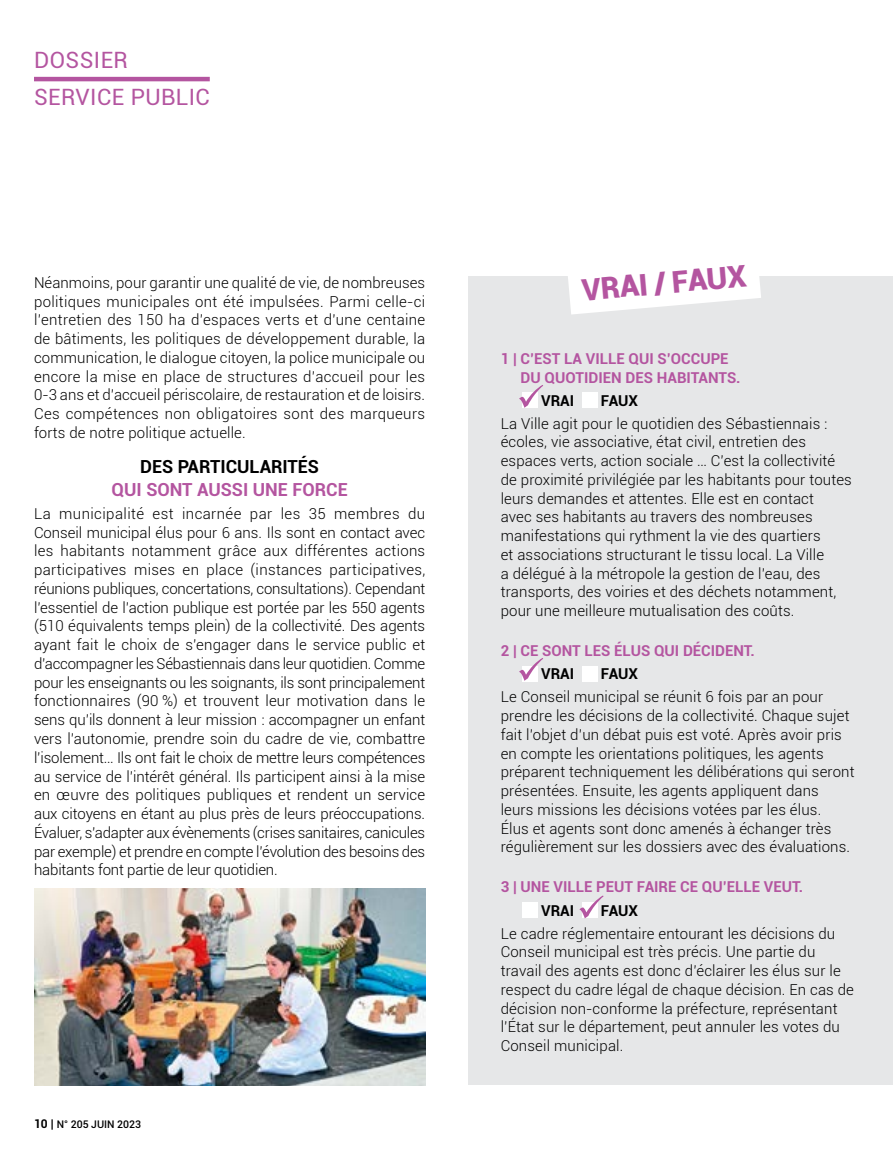
<style>
.page{position:relative;width:893px;height:1149px;background:#fff}
.page>*{position:absolute;margin:0;border:0;box-sizing:border-box;transform-origin:0 0}
.t1{font:900 30px "Roboto";color:#b455a0}
.t2{font:22.5px/36.8px "Roboto";letter-spacing:.02em;color:#b455a0}
.t3{font:700 18px "Roboto";color:#b455a0}
.t4{font:700 18px "Roboto";color:#000}
.t5{font:300 15px/18.8px "Roboto";letter-spacing:.01em;color:#000}
.t6{font:700 15px/18.8px "Roboto";color:#b455a0}
.t7{font:700 15px "Roboto";color:#000}
.t8{font:500 10.5px "Roboto";color:#000}
.s1{font-weight:700;font-size:12px}
.s2{font-size:12px}
</style>
<div class="page">
<hr style="left:34px;top:77px;width:176px;height:4px;background:#b455a0">
<div style="left:468px;top:276px;width:425px;height:808px;background:#e6e7e8"></div>
<svg style="left:568px;top:276px;width:193px;height:38px"></svg>
<div style="left:582px;top:392px;width:15px;height:15px;background:#fff"></div>
<div style="left:522px;top:665px;width:15px;height:16px;background:#fff"></div>
<div style="left:582px;top:665px;width:15px;height:16px;background:#fff"></div>
<div style="left:522px;top:901px;width:15px;height:16px;background:#fff"></div>
<svg style="left:519px;top:385px;width:24px;height:22px"></svg>
<svg style="left:519px;top:658px;width:24px;height:22px"></svg>
<svg style="left:579px;top:895px;width:25px;height:23px"></svg>
<img style="left:34px;top:888px;width:391px;height:196px">
<h2 class="t2" style="left:34px;top:41px;width:177px">DOSSIER<br>SERVICE PUBLIC</h2>
<p class="t5" style="left:34px;top:272px;width:393px;text-align:justify">Néanmoins, pour garantir une qualité de vie, de nombreuses politiques municipales ont été impulsées. Parmi celle-ci l’entretien des 150 ha d’espaces verts et d'une centaine de bâtiments, les politiques de développement durable, la communication, le dialogue citoyen, la police municipale ou encore la mise en place de structures d’accueil pour les 0-3 ans et d’accueil périscolaire, de restauration et de loisirs.<br>Ces compétences non obligatoires sont des marqueurs forts de notre politique actuelle.</p>
<p class="t4" style="left:140px;top:454px;width:180px">DES PARTICULARITÉS</p>
<p class="t3" style="left:112px;top:476px;width:238px">QUI SONT AUSSI UNE FORCE</p>
<p class="t5" style="left:34px;top:503px;width:393px;text-align:justify">La municipalité est incarnée par les 35 membres du Conseil municipal élus pour 6 ans. Ils sont en contact avec les habitants notamment grâce aux différentes actions participatives mises en place (instances participatives, réunions publiques, concertations, consultations). Cependant l’essentiel de l’action publique est portée par les 550 agents (510 équivalents temps plein) de la collectivité. Des agents ayant fait le choix de s’engager dans le service public et d’accompagner les Sébastiennais dans leur quotidien. Comme pour les enseignants ou les soignants, ils sont principalement fonctionnaires (90 %) et trouvent leur motivation dans le sens qu’ils donnent à leur mission : accompagner un enfant vers l’autonomie, prendre soin du cadre de vie, combattre l’isolement… Ils ont fait le choix de mettre leurs compétences au service de l’intérêt général. Ils participent ainsi à la mise en œuvre des politiques publiques et rendent un service aux citoyens en étant au plus près de leurs préoccupations.<br>Évaluer, s’adapter aux évènements (crises sanitaires, canicules par exemple) et prendre en compte l’évolution des besoins des habitants font partie de leur quotidien.</p>
<p class="t8" style="left:34px;top:1116px;width:109px"><span class="s1">10</span> <span class="s2">|</span> N° 205 JUIN 2023</p>
<h1 class="t1" style="left:580px;top:269px;width:167px;rotate:-5deg">VRAI / FAUX</h1>
<p class="t6" style="left:521px;top:348px;width:222px;text-indent:-20px">1 | C’EST LA VILLE QUI S’OCCUPE<br>DU QUOTIDIEN DES HABITANTS.</p>
<p class="t7" style="left:541px;top:389px;width:35px">VRAI</p>
<p class="t7" style="left:601px;top:389px;width:39px">FAUX</p>
<p class="t5" style="left:501px;top:413px;width:353px">La Ville agit pour le quotidien des Sébastiennais : écoles, vie associative, état civil, entretien des espaces verts, action sociale … C’est la collectivité de proximité privilégiée par les habitants pour toutes leurs demandes et attentes. Elle est en contact<br>avec ses habitants au travers des nombreuses manifestations qui rythment la vie des quartiers<br>et associations structurant le tissu local. La Ville<br>a délégué à la métropole la gestion de l’eau, des transports, des voiries et des déchets notamment, pour une meilleure mutualisation des coûts.</p>
<p class="t6" style="left:501px;top:640px;width:256px">2 | CE SONT LES ÉLUS QUI DÉCIDENT.</p>
<p class="t7" style="left:541px;top:663px;width:35px">VRAI</p>
<p class="t7" style="left:601px;top:663px;width:39px">FAUX</p>
<p class="t5" style="left:501px;top:687px;width:355px">Le Conseil municipal se réunit 6 fois par an pour prendre les décisions de la collectivité. Chaque sujet fait l’objet d’un débat puis est voté. Après avoir pris en compte les orientations politiques, les agents préparent techniquement les délibérations qui seront présentées. Ensuite, les agents appliquent dans leurs missions les décisions votées par les élus.<br>Élus et agents sont donc amenés à échanger très régulièrement sur les dossiers avec des évaluations.</p>
<p class="t6" style="left:501px;top:876px;width:304px">3 | UNE VILLE PEUT FAIRE CE QU’ELLE VEUT.</p>
<p class="t7" style="left:541px;top:899px;width:35px">VRAI</p>
<p class="t7" style="left:601px;top:899px;width:39px">FAUX</p>
<p class="t5" style="left:501px;top:923px;width:355px">Le cadre réglementaire entourant les décisions du Conseil municipal est très précis. Une partie du travail des agents est donc d’éclairer les élus sur le respect du cadre légal de chaque décision. En cas de décision non-conforme la préfecture, représentant l’État sur le département, peut annuler les votes du Conseil municipal.</p>
</div>
